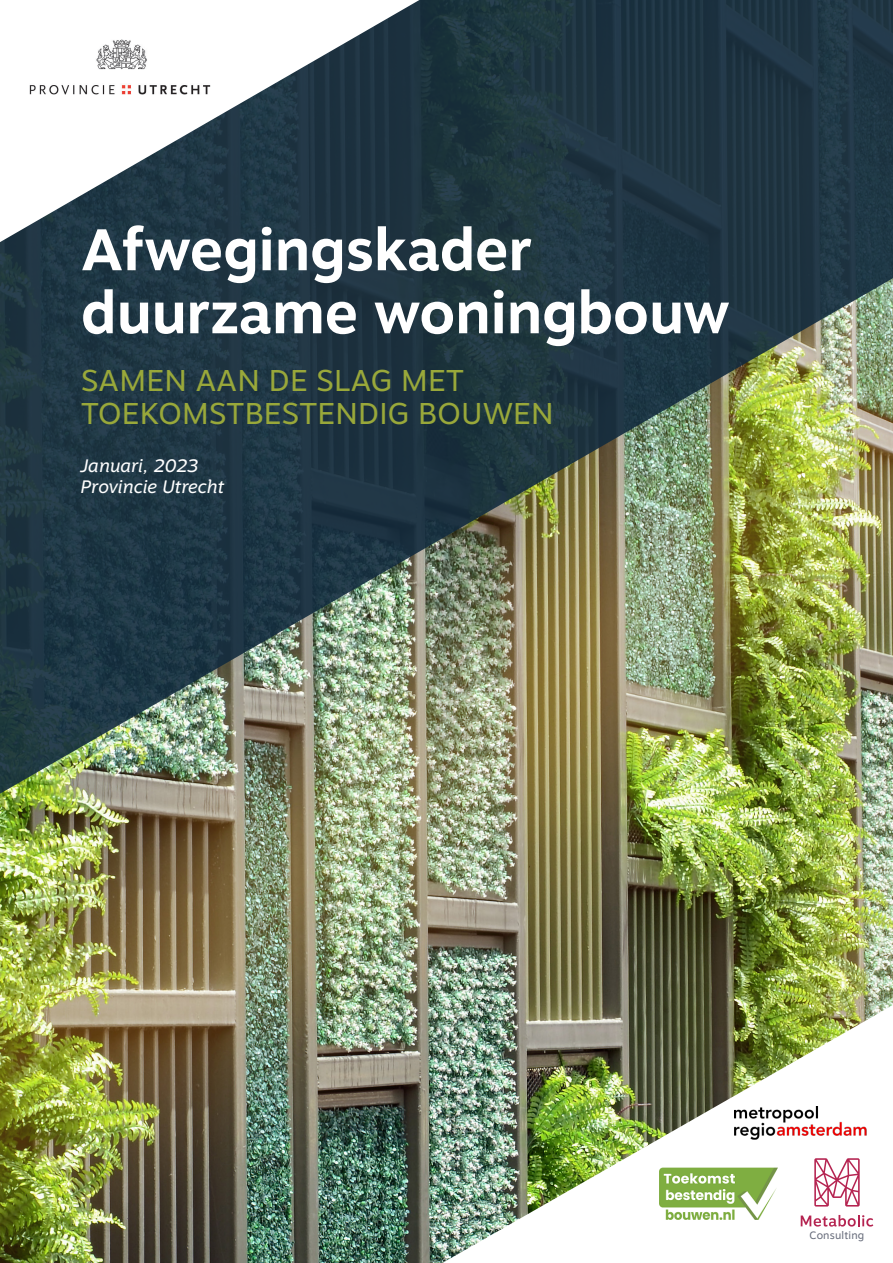
<style>
.page{position:relative;width:893px;height:1263px;background:#fff}
.page>*{position:absolute;margin:0;border:0;box-sizing:border-box;transform-origin:0 0}
.t1{font:700 58.5px/63px "Motiva Sans";color:#fff}
.t2{font:30px/33px "Motiva Sans";letter-spacing:.01em;color:#99a83a}
.t3{font:italic 18px/21.6px "Motiva Sans";color:#fff}
.t4{font:10.65px "Motiva Sans";letter-spacing:.02em;color:#666b7a}
</style>
<div class="page">
<img style="left:0;top:804px;width:893px;height:459px">
<img style="left:0;top:0;width:893px;height:804px">
<svg style="left:0;top:0;width:419px;height:242px"></svg>
<img style="left:442px;top:1005px;width:451px;height:258px">
<svg style="left:814px;top:1158px;width:46px;height:48px"></svg>
<svg style="left:801px;top:1215px;width:72px;height:11px"></svg>
<img style="left:735px;top:1107px;width:132px;height:33px">
<img style="left:660px;top:1165px;width:117px;height:55px">
<img style="left:26px;top:35px;width:189px;height:67px">
<h1 class="t1" style="left:81px;top:217px;width:650px">Afwegingskader duurzame woningbouw</h1>
<p class="t2" style="left:81px;top:363px;width:474px">SAMEN AAN DE SLAG MET<br>TOEKOMSTBESTENDIG BOUWEN</p>
<p class="t3" style="left:81px;top:454px;width:145px">Januari, 2023<br>Provincie Utrecht</p>
<p class="t4" style="left:809px;top:1227px;width:56px">Consulting</p>
</div>
